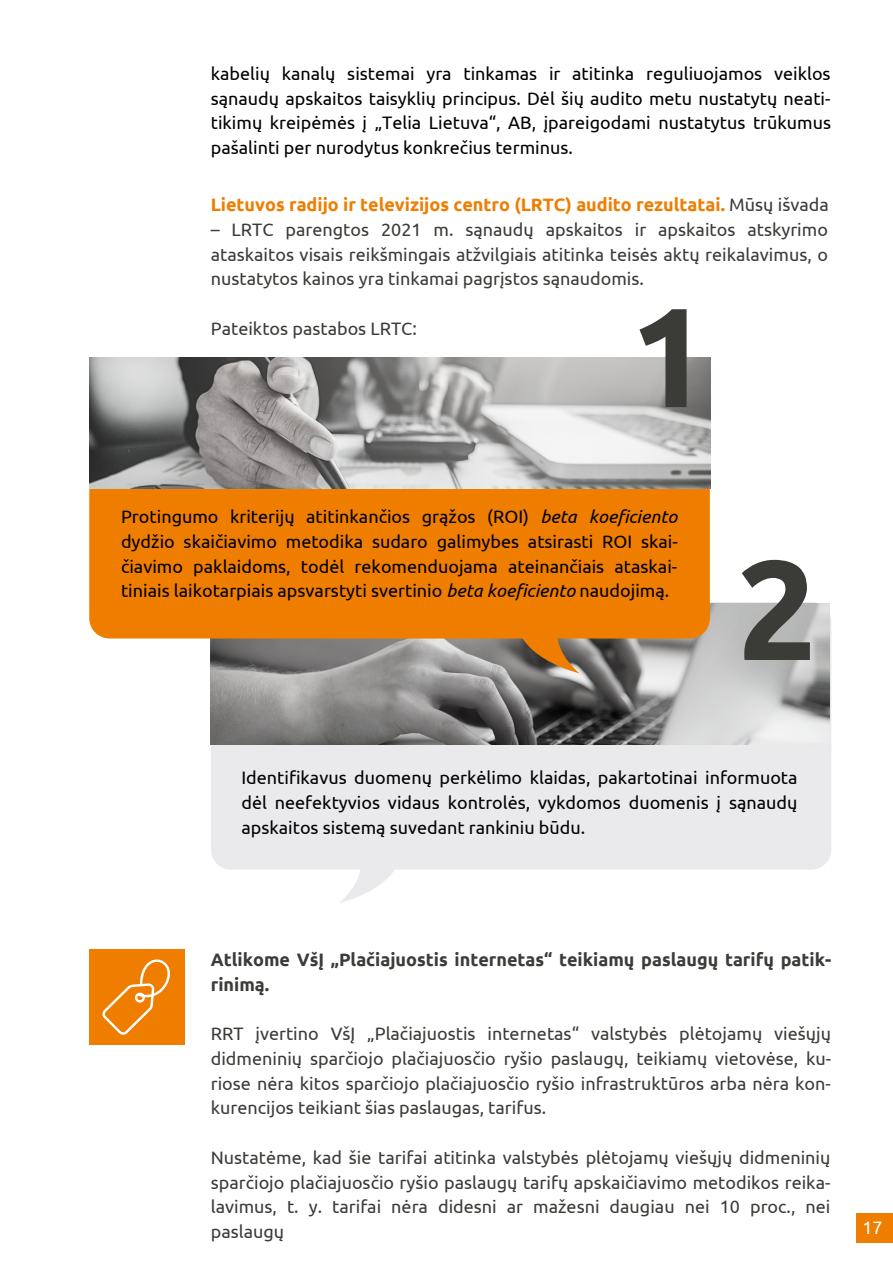
<style>
.page{position:relative;width:893px;height:1264px;background:#fff}
.page>*{position:absolute;margin:0;border:0;box-sizing:border-box;transform-origin:0 0}
.t1{font:700 141.15px "Ubuntu";color:#3b3b38}
.t2{font:18px/24.8px "Ubuntu";color:#3b3b38;text-align:justify}
.t3{font:18px/24.8px "Ubuntu";color:#000;text-align:justify}
.t4{font:700 18px/24.8px "Ubuntu";color:#3b3b38}
.t5{font:700 18px "Ubuntu";color:#ef7d00}
.t6{font:18px "Ubuntu";color:#fff}
.s1{font-weight:400;color:#3b3b38}
.s2{font-style:italic}
</style>
<div class="page">
<div style="left:211px;top:602px;width:620px;height:267px;background:#eaeaec;border-radius:20px"></div>
<svg style="left:211px;top:744px;width:325px;height:159px"></svg>
<img style="left:211px;top:603px;width:618px;height:141px">
<div style="left:89px;top:393px;width:620px;height:245px;background:#ef7d00;border-radius:20px"></div>
<svg style="left:382px;top:488px;width:325px;height:185px"></svg>
<img style="left:89px;top:358px;width:621px;height:130px">
<div style="left:89px;top:949px;width:95px;height:95px;background:#ef7d00"></div>
<svg style="left:102px;top:959px;width:68px;height:75px"></svg>
<svg style="left:856px;top:1213px;width:36px;height:29px"></svg>
<p class="t3" style="left:211px;top:61px;width:621px">kabelių kanalų sistemai yra tinkamas ir atitinka reguliuojamos veiklos sąnaudų apskaitos taisyklių principus. Dėl šių audito metu nustatytų neati&shy;tikimų kreipėmės į „Telia Lietuva“, AB, įpareigodami nustatytus trūkumus pašalinti per nurodytus konkrečius terminus.</p>
<p class="t5" style="left:211px;top:194px;width:619px">Lietuvos radijo ir televizijos centro (LRTC) audito rezultatai. <span class="s1">Mūsų išvada</span></p>
<p class="t2" style="left:211px;top:217px;width:618px">– LRTC parengtos 2021 m. sąnaudų apskaitos ir apskaitos atskyrimo ataskaitos visais reikšmingais atžvilgiais atitinka teisės aktų reikalavimus, o nustatytos kainos yra tinkamai pagrįstos sąnaudomis.</p>
<p class="t2" style="left:211px;top:316px;width:207px">Pateiktos pastabos LRTC:</p>
<p class="t1" style="left:629px;top:275px;width:82px">1</p>
<p class="t3" style="left:121px;top:504px;width:558px">Protingumo kriterijų atitinkančios grąžos (ROI) <span class="s2">beta koeficiento </span>dydžio skaičiavimo metodika sudaro galimybes atsirasti ROI skai&shy;čiavimo paklaidoms, todėl rekomenduojama ateinančiais ataskai&shy;tiniais laikotarpiais apsvarstyti svertinio <span class="s2">beta koeficiento</span> naudojimą.</p>
<p class="t1" style="left:736px;top:528px;width:82px">2</p>
<p class="t3" style="left:241px;top:765px;width:557px">Identifikavus duomenų perkėlimo klaidas, pakartotinai informuota dėl neefektyvios vidaus kontrolės, vykdomos duomenis į sąnaudų apskaitos sistemą suvedant rankiniu būdu.</p>
<p class="t4" style="left:211px;top:946px;width:622px">Atlikome VšĮ „Plačiajuostis internetas“ teikiamų paslaugų tarifų patik&shy;rinimą.</p>
<p class="t2" style="left:211px;top:1021px;width:622px">RRT įvertino VšĮ „Plačiajuostis internetas“ valstybės plėtojamų viešųjų didmeninių sparčiojo plačiajuosčio ryšio paslaugų, teikiamų vietovėse, ku&shy;riose nėra kitos sparčiojo plačiajuosčio ryšio infrastruktūros arba nėra kon&shy;kurencijos teikiant šias paslaugas, tarifus.</p>
<p class="t2" style="left:211px;top:1144px;width:621px">Nustatėme, kad šie tarifai atitinka valstybės plėtojamų viešųjų didmeninių sparčiojo plačiajuosčio ryšio paslaugų tarifų apskaičiavimo metodikos reika&shy;lavimus, t. y. tarifai nėra didesni ar mažesni daugiau nei 10 proc., nei paslaugų</p>
<p class="t6" style="left:862px;top:1216px;width:22px">17</p>
</div>
